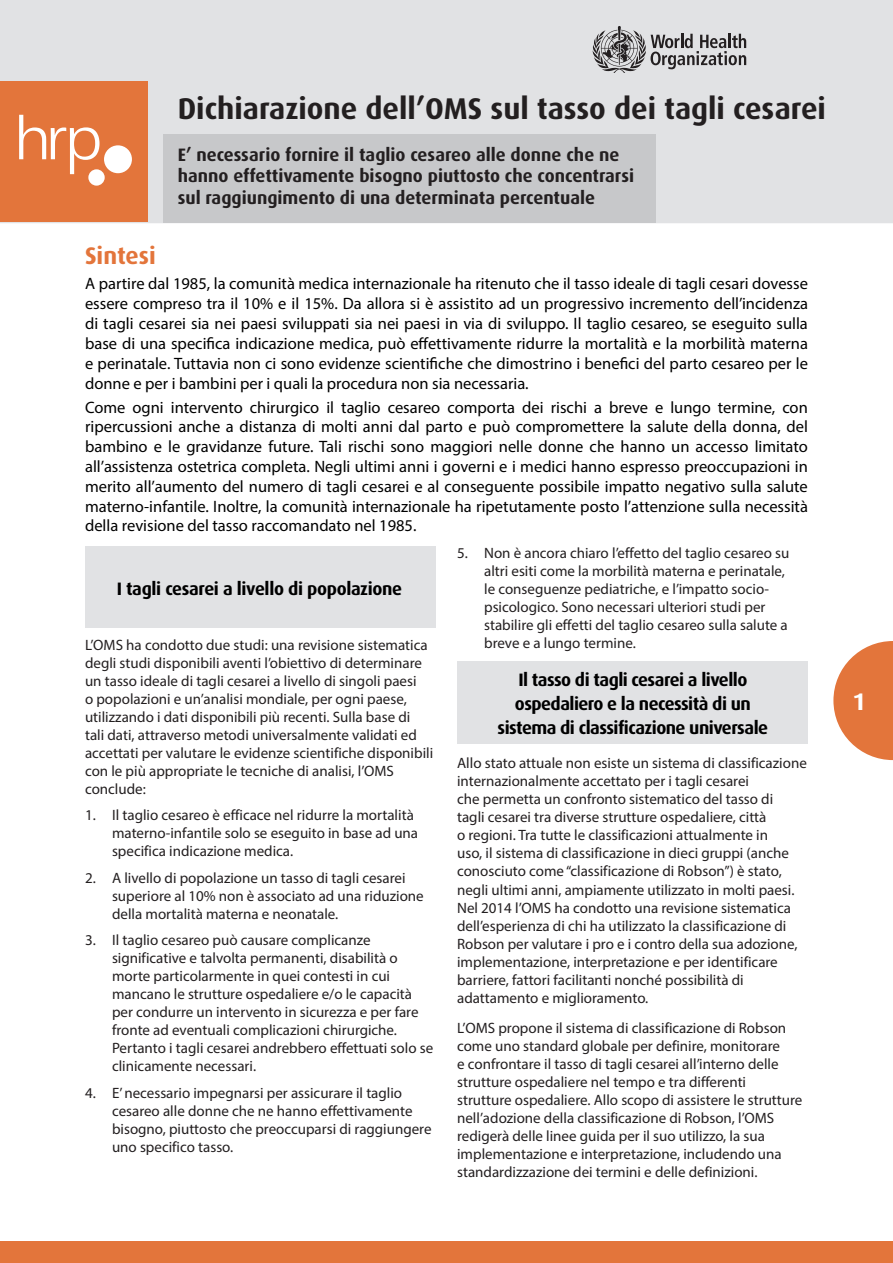
<style>
.page{position:relative;width:893px;height:1263px;background:#fff}
.page>*{position:absolute;margin:0;border:0;box-sizing:border-box;transform-origin:0 0}
.Main_heading{font:700 30px "Dax Pro";color:#231f20}
.Heading_1{font:700 24px "Dax Pro";color:#e3753b}
.t1{font:700 24px "Dax Pro";color:#fff}
.Main_heading-2{font:700 18px/21.6px "Dax Pro";color:#231f20}
.Heading_2{font:700 18px/24px "Dax Pro";letter-spacing:-.03em;color:#000;text-align:center}
.Body_recuadros_anran{font:16.5px/19.8px "Myriad Pro";color:#000;text-align:justify}
.Body_text{font:15px/18px "Myriad Pro";color:#231f20}
</style>
<div class="page">
<svg style="left:833px;top:641px;width:60px;height:119px"></svg>
<div style="left:0;top:1241px;width:893px;height:22px;background:#e3753b"></div>
<div style="left:0;top:0;width:893px;height:222px;background:#e1e2e4"></div>
<div style="left:0;top:81px;width:148px;height:141px;background:#e3753b"></div>
<div style="left:163px;top:134px;width:493px;height:89px;background:#c7c8ca"></div>
<div style="left:85px;top:546px;width:351px;height:82px;background:#e1e2e4"></div>
<div style="left:104px;top:145px;width:28px;height:28px;background:#fff;border-radius:50%"></div>
<div style="left:88px;top:169px;width:17px;height:17px;background:#fff;border-radius:50%"></div>
<svg style="left:19px;top:115px;width:81px;height:59px"></svg>
<svg style="left:592px;top:26px;width:154px;height:47px"></svg>
<div style="left:457px;top:661px;width:351px;height:82px;background:#e1e2e4"></div>
<p class="Main_heading" style="left:178px;top:89px;width:650px">Dichiarazione dell’OMS sul tasso dei tagli cesarei</p>
<p class="Heading_1" style="left:85px;top:240px;width:72px">Sintesi</p>
<p class="Main_heading-2" style="left:178px;top:143px;width:458px">E’ necessario fornire il taglio cesareo alle donne che ne hanno effettivamente bisogno piuttosto che concentrarsi sul raggiungimento di una determinata percentuale</p>
<p class="Body_recuadros_anran" style="left:85px;top:274px;width:724px">A partire dal 1985, la comunità medica internazionale ha ritenuto che il tasso ideale di tagli cesari dovesse essere compreso tra il 10% e il 15%. Da allora si è assistito ad un progressivo incremento dell’incidenza di tagli cesarei sia nei paesi sviluppati sia nei paesi in via di sviluppo. Il taglio cesareo, se eseguito sulla base di una specifica indicazione medica, può effettivamente ridurre la mortalità e la morbilità materna e perinatale. Tuttavia non ci sono evidenze scientifiche che dimostrino i benefici del parto cesareo per le donne e per i bambini per i quali la procedura non sia necessaria.</p>
<p class="Body_recuadros_anran" style="left:85px;top:397px;width:724px">Come ogni intervento chirurgico il taglio cesareo comporta dei rischi a breve e lungo termine, con ripercussioni anche a distanza di molti anni dal parto e può compromettere la salute della donna, del bambino e le gravidanze future. Tali rischi sono maggiori nelle donne che hanno un accesso limitato all’assistenza ostetrica completa. Negli ultimi anni i governi e i medici hanno espresso preoccupazioni in merito all’aumento del numero di tagli cesarei e al conseguente possibile impatto negativo sulla salute materno-infantile. Inoltre, la comunità internazionale ha ripetutamente posto l’attenzione sulla necessità della revisione del tasso raccomandato nel 1985.</p>
<p class="Heading_2" style="left:117px;top:576px;width:287px">I tagli cesarei a livello di popolazione</p>
<p class="Body_text" style="left:85px;top:635px;width:350px">L’OMS ha condotto due studi: una revisione sistematica degli studi disponibili aventi l’obiettivo di determinare un tasso ideale di tagli cesarei a livello di singoli paesi<br>o popolazioni e un’analisi mondiale, per ogni paese, utilizzando i dati disponibili più recenti. Sulla base di tali dati, attraverso metodi universalmente validati ed accettati per valutare le evidenze scientifiche disponibili con le più appropriate le tecniche di analisi, l’OMS conclude:</p>
<p class="Body_text" style="left:112px;top:806px;width:308px;text-indent:-27px">1. Il taglio cesareo è efficace nel ridurre la mortalità materno-infantile solo se eseguito in base ad una specifica indicazione medica.</p>
<p class="Body_text" style="left:112px;top:868px;width:313px;text-indent:-27px">2. A livello di popolazione un tasso di tagli cesarei superiore al 10% non è associato ad una riduzione della mortalità materna e neonatale.</p>
<p class="Body_text" style="left:112px;top:931px;width:323px;text-indent:-27px">3. Il taglio cesareo può causare complicanze significative e talvolta permanenti, disabilità o morte particolarmente in quei contesti in cui mancano le strutture ospedaliere e/o le capacità per condurre un intervento in sicurezza e per fare fronte ad eventuali complicazioni chirurgiche.<br>Pertanto i tagli cesarei andrebbero effettuati solo se clinicamente necessari.</p>
<p class="Body_text" style="left:112px;top:1084px;width:321px;text-indent:-27px">4. E’ necessario impegnarsi per assicurare il taglio cesareo alle donne che ne hanno effettivamente bisogno, piuttosto che preoccuparsi di raggiungere uno specifico tasso.</p>
<p class="Body_text" style="left:484px;top:543px;width:307px;text-indent:-27px">5. Non è ancora chiaro l’effetto del taglio cesareo su altri esiti come la morbilità materna e perinatale, le conseguenze pediatriche, e l’impatto socio&shy;psicologico. Sono necessari ulteriori studi per stabilire gli effetti del taglio cesareo sulla salute a breve e a lungo termine.</p>
<p class="Heading_2" style="left:498px;top:668px;width:272px">Il tasso di tagli cesarei a livello ospedaliero e la necessità di un sistema di classificazione universale</p>
<p class="Body_text" style="left:457px;top:754px;width:351px">Allo stato attuale non esiste un sistema di classificazione internazionalmente accettato per i tagli cesarei<br>che permetta un confronto sistematico del tasso di<br>tagli cesarei tra diverse strutture ospedaliere, città<br>o regioni. Tra tutte le classificazioni attualmente in<br>uso, il sistema di classificazione in dieci gruppi (anche conosciuto come “classificazione di Robson”) è stato, negli ultimi anni, ampiamente utilizzato in molti paesi.<br>Nel 2014 l’OMS ha condotto una revisione sistematica dell’esperienza di chi ha utilizzato la classificazione di Robson per valutare i pro e i contro della sua adozione, implementazione, interpretazione e per identificare barriere, fattori facilitanti nonché possibilità di adattamento e miglioramento.</p>
<p class="Body_text" style="left:457px;top:1019px;width:347px">L’OMS propone il sistema di classificazione di Robson come uno standard globale per definire, monitorare<br>e confrontare il tasso di tagli cesarei all’interno delle strutture ospedaliere nel tempo e tra differenti strutture ospedaliere. Allo scopo di assistere le strutture nell’adozione della classificazione di Robson, l’OMS redigerà delle linee guida per il suo utilizzo, la sua implementazione e interpretazione, includendo una standardizzazione dei termini e delle definizioni.</p>
<p class="t1" style="left:853px;top:686px;width:15px">1</p>
</div>
